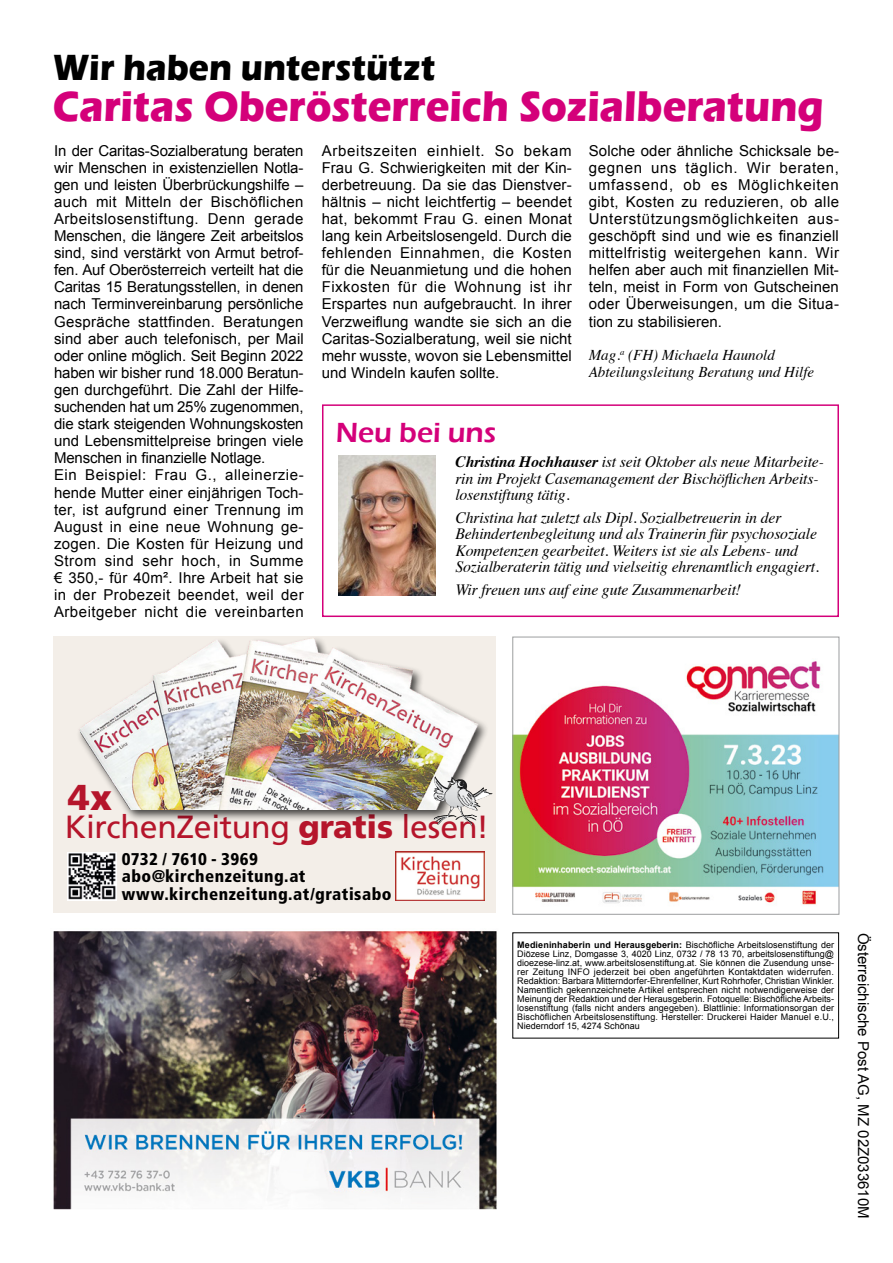
<style>
.page{position:relative;width:893px;height:1263px;background:#fff}
.page>*{position:absolute;margin:0;border:0;box-sizing:border-box;transform-origin:0 0}
.t1{font:700 44.25px "Eras ITC";color:#d4007a;scale:.9 1}
.t2{font:700 37.5px "Eras ITC";letter-spacing:.005em;color:#000;scale:.9 1}
.t3{font:900 36px "Frutiger LT Std";color:#b5152b}
.t4{font:32.1px "Frutiger LT Std";letter-spacing:-.01em;color:#b5152b}
.t5{font:600 28.5px "Eras ITC";color:#d4007a}
.t6{font:900 condensed 16.95px/17.5px "Frutiger LT Std";letter-spacing:.025em;color:#000}
.t7{font:italic 15.75px/16.5px "Times";letter-spacing:-.01em;color:#000}
.t8{font:15px/17.1px "Arial";color:#000;text-align:justify}
.t9{font:italic 15px/16.5px "Times";color:#000}
.t10{font:9px/9px "Arial";letter-spacing:.005em;color:#000;text-align:justify}
.s1{font-weight:700}
.s2{font-weight:900}
</style>
<div class="page">
<div style="left:54px;top:636px;width:442px;height:277px;background:#f3eee8"></div>
<img style="left:395px;top:852px;width:90px;height:48px">
<img style="left:68px;top:852px;width:48px;height:49px">
<div style="left:76px;top:635px;width:413px;height:187px;background:#000;opacity:.75"></div>
<img style="left:76px;top:636px;width:409px;height:173px">
<img style="left:433px;top:776px;width:18px;height:41px">
<img style="left:515px;top:661px;width:322px;height:244px">
<div style="left:513px;top:637px;width:326px;height:277px;border:1px solid #9c9e9f"></div>
<div style="left:322px;top:404px;width:517px;height:213px;border:2px solid #d4007a"></div>
<img style="left:338px;top:455px;width:98px;height:140px">
<img style="left:53px;top:931px;width:444px;height:279px">
<h2 class="t2" style="left:53px;top:46px;width:426px">Wir haben unterstützt</h2>
<h1 class="t1" style="left:53px;top:80px;width:858px">Caritas Oberösterreich Sozialberatung</h1>
<p class="t8" style="left:54px;top:142px;width:251px;text-align:left">In der Caritas-Sozialberatung beraten wir Menschen in existenziellen Notla&shy;gen und leisten Überbrückungshilfe – auch mit Mitteln der Bischöflichen Arbeitslosenstiftung. Denn gerade Menschen, die längere Zeit arbeitslos sind, sind verstärkt von Armut betrof&shy;fen. Auf Oberösterreich verteilt hat die Caritas 15 Beratungsstellen, in denen nach Terminvereinbarung persönliche Gespräche stattfinden. Beratungen sind aber auch telefonisch, per Mail oder online möglich. Seit Beginn 2022 haben wir bisher rund 18.000 Beratun&shy;gen durchgeführt. Die Zahl der Hilfe&shy;suchenden hat um 25% zugenommen, die stark steigenden Wohnungskosten und Lebensmittelpreise bringen viele Menschen in finanzielle Notlage.<br>Ein Beispiel: Frau G., alleinerzie&shy;hende Mutter einer einjährigen Toch&shy;ter, ist aufgrund einer Trennung im August in eine neue Wohnung ge&shy;zogen. Die Kosten für Heizung und Strom sind sehr hoch, in Summe € 350,- für 40m². Ihre Arbeit hat sie in der Probezeit beendet, weil der Arbeitgeber nicht die vereinbarten</p>
<p class="t8" style="left:322px;top:142px;width:252px">Arbeitszeiten einhielt. So bekam Frau G. Schwierigkeiten mit der Kin&shy;derbetreuung. Da sie das Dienstver&shy;hältnis – nicht leichtfertig – beendet hat, bekommt Frau G. einen Monat lang kein Arbeitslosengeld. Durch die fehlenden Einnahmen, die Kosten für die Neuanmietung und die hohen Fixkosten für die Wohnung ist ihr Erspartes nun aufgebraucht. In ihrer Verzweiflung wandte sie sich an die Caritas-Sozialberatung, weil sie nicht mehr wusste, wovon sie Lebensmittel und Windeln kaufen sollte.</p>
<p class="t8" style="left:589px;top:142px;width:252px">Solche oder ähnliche Schicksale be&shy;gegnen uns täglich. Wir beraten, umfassend, ob es Möglichkeiten gibt, Kosten zu reduzieren, ob alle Unterstützungsmöglichkeiten aus&shy;geschöpft sind und wie es finanziell mittelfristig weitergehen kann. Wir helfen aber auch mit finanziellen Mit&shy;teln, meist in Form von Gutscheinen oder Überweisungen, um die Situa&shy;tion zu stabilisieren.</p>
<p class="t9" style="left:589px;top:346px;width:227px">Mag.<sup>a</sup> (FH) Michaela Haunold<br>Abteilungsleitung Beratung und Hilfe</p>
<h3 class="t5" style="left:336px;top:416px;width:162px">Neu bei uns</h3>
<p class="t7" style="left:455px;top:452px;width:370px"><span class="s1">Christina Hochhauser</span> ist seit Oktober als neue Mitarbeite&shy;rin im Projekt Casemanagement der Bischöflichen Arbeits&shy;losenstiftung tätig.</p>
<p class="t7" style="left:455px;top:508px;width:365px">Christina hat zuletzt als Dipl. Sozialbetreuerin in der Behindertenbegleitung und als Trainerin für psychosoziale Kompetenzen gearbeitet. Weiters ist sie als Lebens- und Sozialberaterin tätig und vielseitig ehrenamtlich engagiert.</p>
<p class="t7" style="left:455px;top:581px;width:287px">Wir freuen uns auf eine gute Zusammenarbeit!</p>
<h3 class="t3" style="left:68px;top:775px;width:46px">4x</h3>
<h3 class="t4" style="left:65px;top:808px;width:425px">KirchenZeitung <span class="s2">gratis</span> lesen!</h3>
<p class="t6" style="left:122px;top:850px;width:271px">0732 / 7610 - 3969 abo@kirchenzeitung.at www.kirchenzeitung.at/gratisabo</p>
<p class="t10" style="left:517px;top:940px;width:318px"><span class="s1">Medieninhaberin und Herausgeberin:</span> Bischöfliche Arbeitslosenstiftung der Diözese Linz, Domgasse 3, 4020 Linz, 0732 / 78 13 70, arbeitslosenstiftung@ dioezese-linz.at, www.arbeitslosenstiftung.at. Sie können die Zusendung unse&shy;rer Zeitung INFO jederzeit bei oben angeführten Kontaktdaten widerrufen.<br>Redaktion: Barbara Mitterndorfer-Ehrenfellner, Kurt Rohrhofer, Christian Winkler.<br>Namentlich gekennzeichnete Artikel entsprechen nicht notwendigerweise der Meinung der Redaktion und der Herausgeberin. Fotoquelle: Bischöfliche Arbeits&shy;losenstiftung (falls nicht anders angegeben). Blattlinie: Informationsorgan der Bischöflichen Arbeitslosenstiftung. Hersteller: Druckerei Haider Manuel e.U., Niederndorf 15, 4274 Schönau</p>
<p class="t8" style="left:872px;top:932px;width:287px;rotate:90deg">Österreichische Post AG, MZ 02Z033610M</p>
</div>
